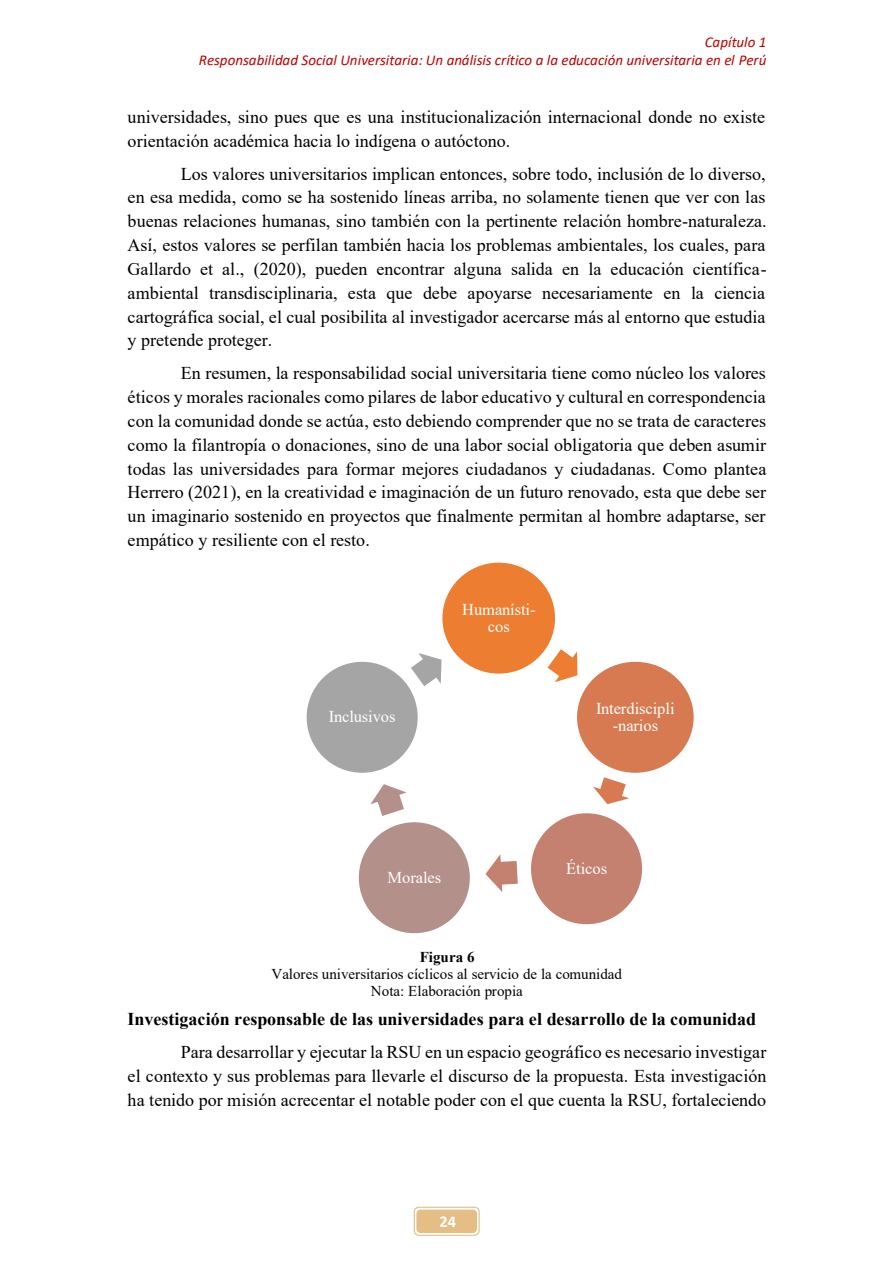
<style>
.page{position:relative;width:894px;height:1263px;background:#fff}
.page>*{position:absolute;margin:0;border:0;box-sizing:border-box;transform-origin:0 0}
.t1{font:18px/23.9px "Times New Roman";color:#000;text-align:justify}
.t2{font:700 18px "Times New Roman";color:#000}
.t3{font:16.5px/17.1px "Times New Roman";letter-spacing:-.005em;color:#fff;text-align:center}
.t4{font:700 16.5px "Calibri";color:#fff}
.t5{font:italic 15px/18.3px "Calibri";letter-spacing:.005em;color:#c00000;text-align:right}
.t6{font:15px/17.4px "Times New Roman";color:#000;text-align:center}
.t7{font:700 15px "Times New Roman";color:#000}
</style>
<div class="page">
<div style="left:413px;top:1206px;width:66px;height:30px;border:1px solid #e4be84;border-radius:5px"></div>
<div style="left:417px;top:1210px;width:59px;height:22px;background:#e4be84;border-radius:4px"></div>
<div style="left:416px;top:1209px;width:61px;height:24px;border:1px solid #e4be84;border-radius:4px"></div>
<img style="left:423px;top:1231px;width:49px;height:2px">
<div style="left:441px;top:562px;width:114px;height:112px;background:#ed7d31;border-radius:50%"></div>
<div style="left:441px;top:562px;width:115px;height:113px;border:2px solid #fff;border-radius:50%"></div>
<svg style="left:547px;top:649px;width:30px;height:33px"></svg>
<div style="left:576px;top:661px;width:118px;height:112px;background:#d87a51;border-radius:50%"></div>
<div style="left:575px;top:660px;width:119px;height:114px;border:2px solid #fff;border-radius:50%"></div>
<svg style="left:593px;top:777px;width:36px;height:27px"></svg>
<div style="left:530px;top:812px;width:112px;height:113px;background:#c48170;border-radius:50%"></div>
<div style="left:529px;top:812px;width:114px;height:113px;border:2px solid #fff;border-radius:50%"></div>
<svg style="left:485px;top:854px;width:32px;height:38px"></svg>
<div style="left:358px;top:821px;width:112px;height:113px;background:#b4908b;border-radius:50%"></div>
<div style="left:357px;top:821px;width:114px;height:113px;border:2px solid #fff;border-radius:50%"></div>
<svg style="left:370px;top:784px;width:36px;height:32px"></svg>
<div style="left:306px;top:661px;width:112px;height:112px;background:#a5a5a5;border-radius:50%"></div>
<div style="left:305px;top:660px;width:114px;height:114px;border:2px solid #fff;border-radius:50%"></div>
<svg style="left:411px;top:653px;width:30px;height:33px"></svg>
<p class="t5" style="left:199px;top:34px;width:569px">Capítulo 1<br>Responsabilidad Social Universitaria: Un análisis crítico a la educación universitaria en el Perú</p>
<p class="t1" style="left:128px;top:105px;width:638px">universidades, sino pues que es una institucionalización internacional donde no existe orientación académica hacia lo indígena o autóctono.</p>
<p class="t1" style="left:128px;top:162px;width:640px;text-indent:53px">Los valores universitarios implican entonces, sobre todo, inclusión de lo diverso, en esa medida, como se ha sostenido líneas arriba, no solamente tienen que ver con las buenas relaciones humanas, sino también con la pertinente relación hombre-naturaleza.<br>Así, estos valores se perfilan también hacia los problemas ambientales, los cuales, para Gallardo et al., (2020), pueden encontrar alguna salida en la educación científica&shy;ambiental transdisciplinaria, esta que debe apoyarse necesariamente en la ciencia cartográfica social, el cual posibilita al investigador acercarse más al entorno que estudia y pretende proteger.</p>
<p class="t1" style="left:128px;top:361px;width:640px;text-indent:53px">En resumen, la responsabilidad social universitaria tiene como núcleo los valores éticos y morales racionales como pilares de labor educativo y cultural en correspondencia con la comunidad donde se actúa, esto debiendo comprender que no se trata de caracteres como la filantropía o donaciones, sino de una labor social obligatoria que deben asumir todas las universidades para formar mejores ciudadanos y ciudadanas. Como plantea Herrero (2021), en la creatividad e imaginación de un futuro renovado, esta que debe ser un imaginario sostenido en proyectos que finalmente permitan al hombre adaptarse, ser empático y resiliente con el resto.</p>
<p class="t3" style="left:329px;top:708px;width:68px">Inclusivos</p>
<p class="t3" style="left:462px;top:600px;width:75px">Humanísti&shy;cos</p>
<p class="t3" style="left:595px;top:700px;width:80px">Interdiscipli -narios</p>
<p class="t3" style="left:387px;top:869px;width:55px">Morales</p>
<p class="t3" style="left:565px;top:860px;width:43px">Éticos</p>
<p class="t7" style="left:419px;top:948px;width:56px">Figura 6</p>
<p class="t6" style="left:271px;top:965px;width:352px">Valores universitarios cíclicos al servicio de la comunidad<br>Nota: Elaboración propia</p>
<p class="t2" style="left:128px;top:1009px;width:629px">Investigación responsable de las universidades para el desarrollo de la comunidad</p>
<p class="t1" style="left:128px;top:1040px;width:640px;text-indent:53px">Para desarrollar y ejecutar la RSU en un espacio geográfico es necesario investigar el contexto y sus problemas para llevarle el discurso de la propuesta. Esta investigación ha tenido por misión acrecentar el notable poder con el que cuenta la RSU, fortaleciendo</p>
<p class="t4" style="left:439px;top:1215px;width:18px">24</p>
</div>
